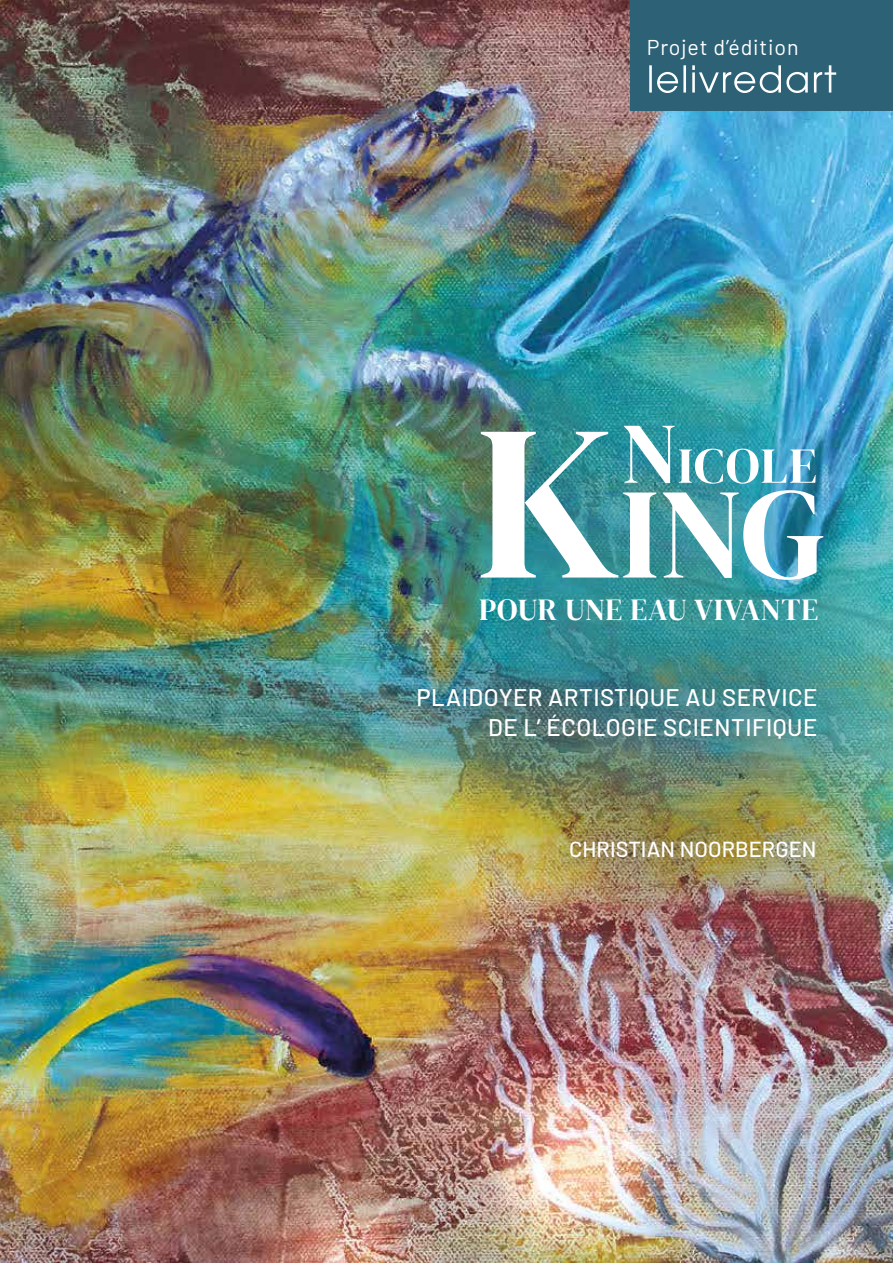
<style>
.page{position:relative;width:893px;height:1263px;background:#fff}
.page>*{position:absolute;margin:0;border:0;box-sizing:border-box;transform-origin:0 0}
.t1{font:128.85px "DM Serif Display";color:#fff}
.t2{font:50.4px "DM Serif Display";letter-spacing:.025em;color:#fff}
.t3{font:30.45px "DM Serif Display";letter-spacing:.02em;color:#fff}
.t4{font:500 24px/30px "Barlow";letter-spacing:.02em;color:#fff;text-align:right}
.t5{font:500 21.75px "Barlow";letter-spacing:.005em;color:#fff}
.t6{font:300 21.45px "Barlow";letter-spacing:.04em;color:#fff}
.s1{font-size:86.4px}
.s2{font-size:220.8px}
</style>
<div class="page">
<img style="left:0;top:0;width:893px;height:1263px">
<div style="left:631px;top:0;width:262px;height:111px;background:#2d6176"></div>
<svg style="left:649px;top:65px;width:187px;height:28px"></svg>
<div style="left:334px;top:336px;width:559px;height:494px;background:#2d6176;opacity:.75"></div>
<img style="left:309px;top:570px;width:584px;height:284px">
<img style="left:484px;top:748px;width:409px;height:204px">
<p class="t6" style="left:647px;top:32px;width:152px">Projet d’édition</p>
<h2 class="t2" style="left:621px;top:437px;width:197px"><span class="s1">N</span>ICOLE</h2>
<h1 class="t1" style="left:476px;top:459px;width:351px"><span class="s2">K</span>ING</h1>
<p class="t3" style="left:479px;top:592px;width:341px">POUR UNE EAU VIVANTE</p>
<p class="t4" style="left:416px;top:680px;width:402px">PLAIDOYER ARTISTIQUE AU SERVICE<br>DE L’ ÉCOLOGIE SCIENTIFIQUE</p>
<p class="t5" style="left:569px;top:834px;width:249px">CHRISTIAN NOORBERGEN</p>
</div>
